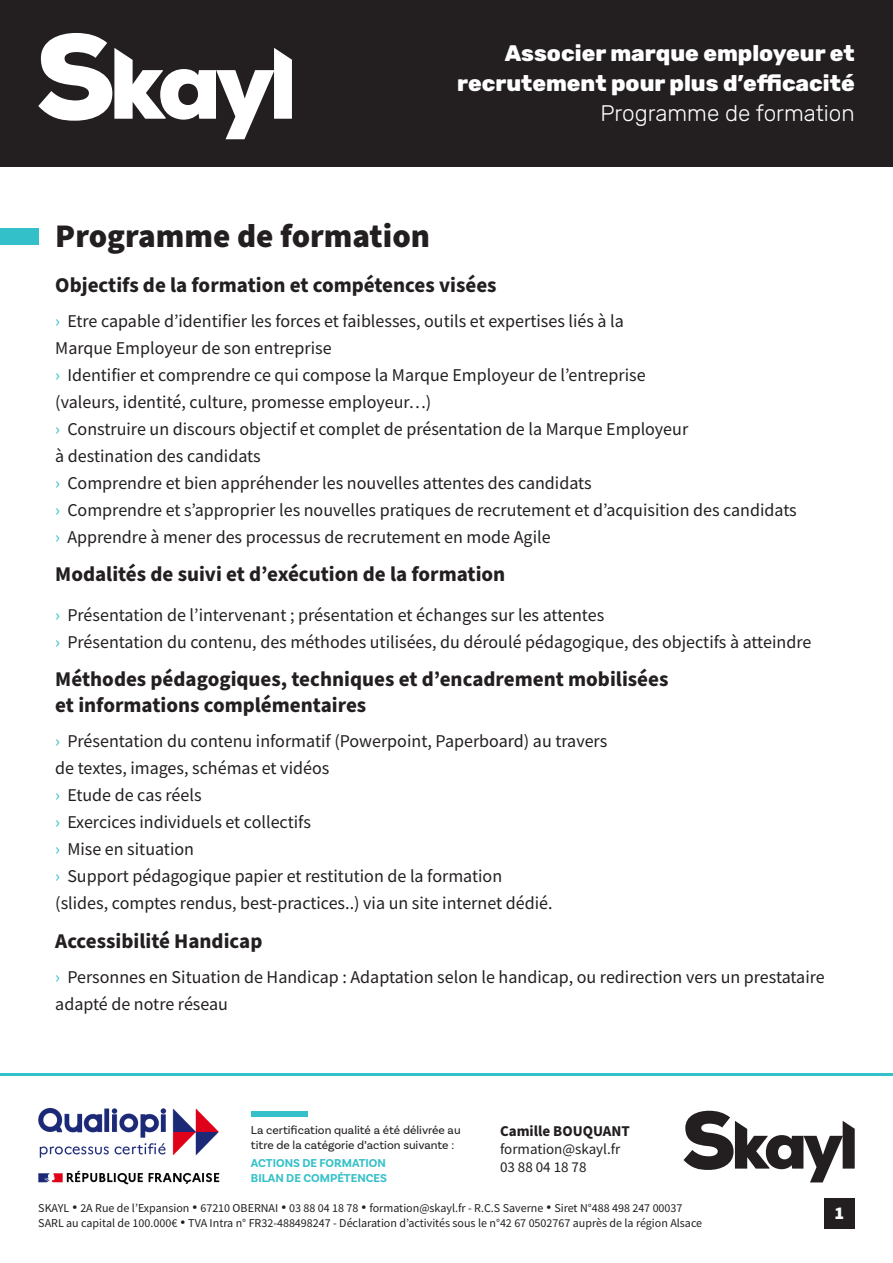
<style>
.page{position:relative;width:893px;height:1263px;background:#fff}
.page>*{position:absolute;margin:0;border:0;box-sizing:border-box;transform-origin:0 0}
.t1{font:900 33px "Source Sans Pro";color:#231f20}
.t2{font:800 22.5px/30px "Rubik";color:#fff;text-align:right}
.t3{font:300 22.5px "Rubik";color:#fff}
.t4{font:700 21px/25.5px "Source Sans Pro";color:#231f20}
.t5{font:18px/27px "Source Sans Pro";color:#231f20}
.t6{font:900 18px "Source Sans Pro";color:#fff}
.t7{font:15px/18px "Source Sans Pro";color:#231f20}
.t8{font:700 15px "Source Sans Pro";color:#231f20}
.t9{font:12px/14.4px "Source Sans Pro";color:#231f20}
.t10{font:12px/15px "Basic Sans";color:#231f20}
.t11{font:700 12px/15px "Basic Sans";color:#33c0c8}
.s1{color:#33c0c8}
.s2{font-family:"Arca Majora 3";font-weight:800}
</style>
<div class="page">
<div style="left:0;top:0;width:893px;height:167px;background:#231f20"></div>
<svg style="left:38px;top:33px;width:254px;height:106px"></svg>
<div style="left:824px;top:1198px;width:31px;height:31px;background:#231f20"></div>
<img style="left:38px;top:1108px;width:182px;height:77px">
<div style="left:251px;top:1111px;width:57px;height:5px;background:#33c0c8"></div>
<svg style="left:684px;top:1111px;width:171px;height:71px"></svg>
<hr style="left:0;top:1074px;width:893px;height:2px;background:#33c0c8">
<div style="left:0;top:228px;width:38px;height:16px;background:#33c0c8"></div>
<p class="t2" style="left:457px;top:39px;width:399px">Associer marque employeur et recrutement pour plus d’efficacité</p>
<p class="t3" style="left:600px;top:101px;width:256px">Programme de formation</p>
<h1 class="t1" style="left:55px;top:213px;width:376px">Programme de formation</h1>
<p class="t4" style="left:55px;top:272px;width:443px">Objectifs de la formation et compétences visées</p>
<p class="t5" style="left:55px;top:308px;width:743px"><span class="s1">›</span> Etre capable d’identifier les forces et faiblesses, outils et expertises liés à la<br>Marque Employeur de son entreprise<br><span class="s1">›</span> Identifier et comprendre ce qui compose la Marque Employeur de l’entreprise<br>(valeurs, identité, culture, promesse employeur…)<br><span class="s1">›</span> Construire un discours objectif et complet de présentation de la Marque Employeur<br>à destination des candidats<br><span class="s1">›</span> Comprendre et bien appréhender les nouvelles attentes des candidats<br><span class="s1">›</span> Comprendre et s’approprier les nouvelles pratiques de recrutement et d’acquisition des candidats <span class="s1">›</span> Apprendre à mener des processus de recrutement en mode Agile</p>
<p class="t4" style="left:55px;top:562px;width:452px">Modalités de suivi et d’exécution de la formation</p>
<p class="t5" style="left:55px;top:602px;width:757px"><span class="s1">›</span> Présentation de l’intervenant ; présentation et échanges sur les attentes<br><span class="s1">›</span> Présentation du contenu, des méthodes utilisées, du déroulé pédagogique, des objectifs à atteindre</p>
<p class="t4" style="left:55px;top:667px;width:615px">Méthodes pédagogiques, techniques et d’encadrement mobilisées et informations complémentaires</p>
<p class="t5" style="left:55px;top:728px;width:554px"><span class="s1">›</span> Présentation du contenu informatif (Powerpoint, Paperboard) au travers de textes, images, schémas et vidéos<br><span class="s1">›</span> Etude de cas réels<br><span class="s1">›</span> Exercices individuels et collectifs<br><span class="s1">›</span> Mise en situation<br><span class="s1">›</span> Support pédagogique papier et restitution de la formation<br>(slides, comptes rendus, best-practices..) via un site internet dédié.</p>
<p class="t4" style="left:55px;top:928px;width:209px">Accessibilité Handicap</p>
<p class="t5" style="left:55px;top:964px;width:771px"><span class="s1">›</span> Personnes en Situation de Handicap : Adaptation selon le handicap, ou redirection vers un prestataire adapté de notre réseau</p>
<p class="t10" style="left:251px;top:1122px;width:211px">La certification qualité a été délivrée au titre de la catégorie d’action suivante :</p>
<p class="t11" style="left:251px;top:1155px;width:138px">ACTIONS DE FORMATION<br>BILAN DE COMPÉTENCES</p>
<p class="t8" style="left:500px;top:1121px;width:131px">Camille BOUQUANT</p>
<p class="t7" style="left:500px;top:1140px;width:122px">formation@skayl.fr<br>03 88 04 18 78</p>
<p class="t9" style="left:38px;top:1201px;width:665px">SKAYL <span class="s2">•</span> 2A Rue de l’Expansion <span class="s2">•</span> 67210 OBERNAI <span class="s2">•</span> 03 88 04 18 78 <span class="s2">•</span> formation@skayl.fr - R.C.S Saverne <span class="s2">•</span> Siret N°488 498 247 00037<br>SARL au capital de 100.000€ <span class="s2">•</span> TVA Intra n° FR32-488498247 - Déclaration d’activités sous le n°42 67 0502767 auprès de la région Alsace</p>
<p class="t6" style="left:835px;top:1201px;width:11px">1</p>
</div>
